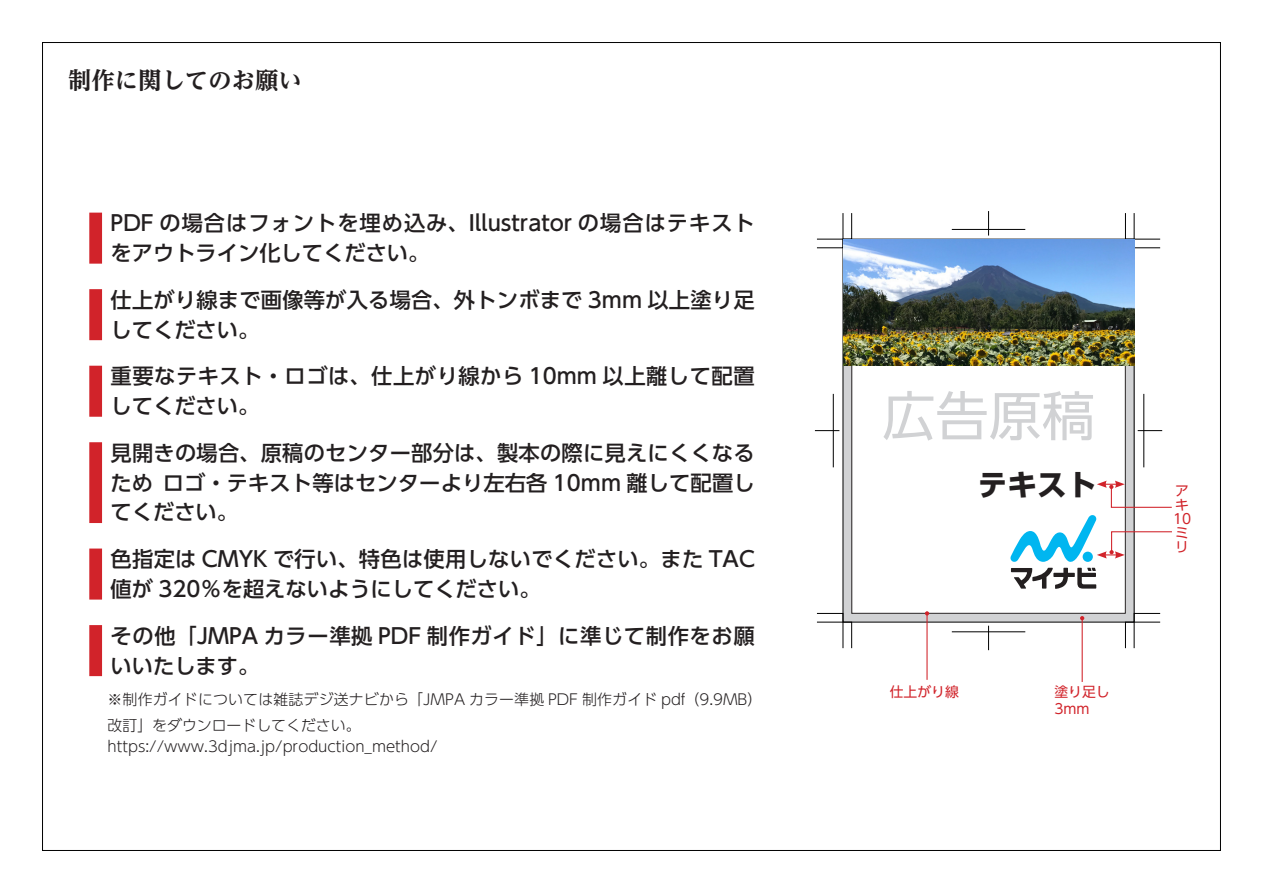
<style>
.page{position:relative;width:1263px;height:893px;background:#fff}
.page>*{position:absolute;margin:0;border:0;box-sizing:border-box;transform-origin:0 0}
.t1{font:53.1px "UD Shin Go Pro";color:#d1d2d4}
.t2{font:700 29.7px "UD Shin Go Pro";color:#231f20}
.t3{font:700 expanded 23.4px "UD Reimin Pro";color:#231f20}
.t4{font:500 21.3px/29.7px "UD Shin Go Pro";letter-spacing:.01em;color:#231f20}
.t5{font:500 21.3px/29.7px "UD Shin Go Pro";letter-spacing:.03em;color:#231f20}
.t6{font:300 14.85px/25.5px "UD Shin Go Pro";color:#231f20}
.t7{font:13.8px/13.8px "UD Shin Go Pro";color:#d1232a}
</style>
<div class="page">
<div style="left:843px;top:239px;width:291px;height:383px;background:#d1d2d4"></div>
<div style="left:852px;top:248px;width:273px;height:365px;background:#fff"></div>
<svg style="left:817px;top:613px;width:35px;height:35px"></svg>
<svg style="left:817px;top:213px;width:35px;height:35px"></svg>
<svg style="left:1125px;top:213px;width:35px;height:35px"></svg>
<svg style="left:1125px;top:613px;width:35px;height:35px"></svg>
<svg style="left:815px;top:430px;width:24px;height:1px"></svg>
<hr style="left:833px;top:394px;width:1px;height:73px;background:#000">
<svg style="left:1138px;top:430px;width:24px;height:1px"></svg>
<hr style="left:1143px;top:394px;width:1px;height:73px;background:#000">
<hr style="left:952px;top:229px;width:73px;height:1px;background:#000">
<svg style="left:988px;top:211px;width:1px;height:25px"></svg>
<hr style="left:952px;top:631px;width:73px;height:1px;background:#000">
<svg style="left:988px;top:626px;width:1px;height:24px"></svg>
<img style="left:843px;top:240px;width:292px;height:126px">
<hr style="left:1082px;top:618px;width:1px;height:64px;background:#d1232a">
<svg style="left:1080px;top:616px;width:4px;height:4px"></svg>
<hr style="left:926px;top:613px;width:1px;height:67px;background:#d1232a">
<svg style="left:925px;top:611px;width:4px;height:4px"></svg>
<div style="left:89px;top:213px;width:13px;height:51px;background:#d1232a"></div>
<div style="left:89px;top:289px;width:13px;height:51px;background:#d1232a"></div>
<div style="left:89px;top:366px;width:13px;height:51px;background:#d1232a"></div>
<div style="left:89px;top:442px;width:13px;height:81px;background:#d1232a"></div>
<div style="left:89px;top:549px;width:13px;height:51px;background:#d1232a"></div>
<div style="left:89px;top:625px;width:13px;height:51px;background:#d1232a"></div>
<svg style="left:1097px;top:481px;width:75px;height:27px"></svg>
<svg style="left:1010px;top:514px;width:162px;height:75px"></svg>
<p class="t3" style="left:68px;top:61px;width:235px">制作に関してのお願い</p>
<p class="t4" style="left:111px;top:208px;width:646px">PDF の場合はフォントを埋め込み、Illustrator の場合はテキストをアウトライン化してください。</p>
<p class="t4" style="left:111px;top:284px;width:646px">仕上がり線まで画像等が入る場合、外トンボまで 3mm 以上塗り足してください。</p>
<p class="t4" style="left:111px;top:361px;width:646px">重要なテキスト・ロゴは、仕上がり線から 10mm 以上離して配置してください。</p>
<p class="t4" style="left:111px;top:437px;width:646px;text-align:justify">見開きの場合、原稿のセンター部分は、製本の際に見えにくくなるため ロゴ・テキスト等はセンターより左右各 10mm 離して配置してください。</p>
<p class="t4" style="left:111px;top:544px;width:646px">色指定は CMYK で行い、特色は使用しないでください。また TAC値が 320％を超えないようにしてください。</p>
<p class="t5" style="left:111px;top:620px;width:646px">その他「JMPA カラー準拠 PDF 制作ガイド」に準じて制作をお願いいたします。</p>
<p class="t6" style="left:108px;top:686px;width:664px">※制作ガイドについては雑誌デジ送ナビから 「JMPA カラー準拠 PDF 制作ガイド pdf （9.9MB）　改訂」をダウンロードしてください。</p>
<p class="t6" style="left:108px;top:733px;width:331px">https://www.3djma.jp/production_method/</p>
<p class="t1" style="left:882px;top:373px;width:214px">広告原稿</p>
<p class="t2" style="left:978px;top:460px;width:121px">テキスト</p>
<p class="t7" style="left:890px;top:684px;width:71px">仕上がり線</p>
<p class="t7" style="left:1054px;top:684px;width:57px">塗り足し</p>
<p class="t7" style="left:1054px;top:701px;width:37px">3mm</p>
<p class="t7" style="left:1173px;top:484px;width:20px">アキ<br>10ミリ</p>
</div>
